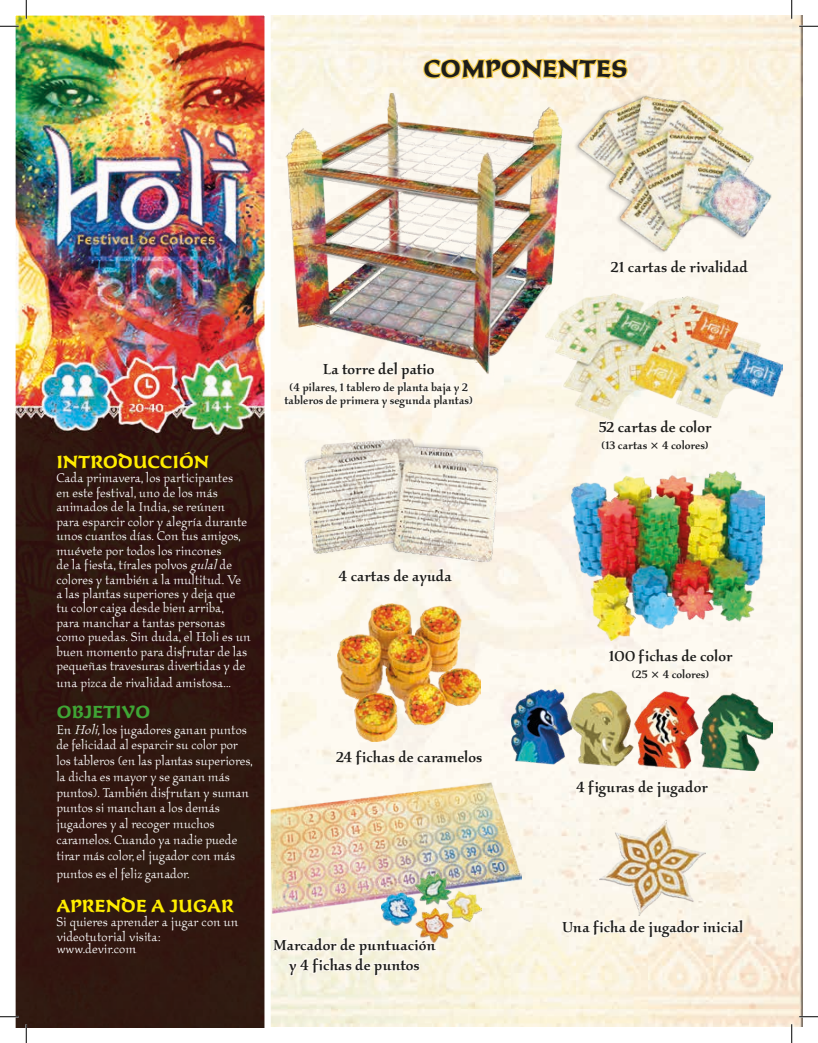
<style>
.page{position:relative;width:818px;height:1043px;background:#fff}
.page>*{position:absolute;margin:0;border:0;box-sizing:border-box;transform-origin:0 0}
.t1{font:27.5px "Korigan ITCTT Bold";color:#1d1d1b}
.t2{font:20px "Korigan ITCTT Bold";color:#ffed00}
.t3{font:20px "Korigan ITCTT Bold";letter-spacing:-.01em;color:#3fa535}
.t4{font:15px/19.8px "Kallos Md ITCTT Medium";color:#1d1d1b;text-align:center}
.t5{font:13.12px/14.5px "Kallos ITCTT Book";color:#fff}
.t6{font:11.25px/13.5px "Kallos Md ITCTT Medium";color:#1d1d1b;text-align:center}
.s1{font-style:italic}
</style>
<div class="page">
<img style="left:274px;top:16px;width:528px;height:1010px">
<img style="left:274px;top:783px;width:248px;height:130px">
<img style="left:381px;top:873px;width:100px;height:69px">
<img style="left:16px;top:16px;width:258px;height:1011px">
<img style="left:280px;top:93px;width:297px;height:297px">
<img style="left:545px;top:293px;width:237px;height:126px">
<img style="left:298px;top:434px;width:206px;height:131px">
<img style="left:552px;top:73px;width:243px;height:206px">
<img style="left:571px;top:470px;width:193px;height:170px">
<img style="left:337px;top:603px;width:143px;height:99px">
<img style="left:511px;top:689px;width:261px;height:81px">
<img style="left:599px;top:819px;width:106px;height:52px">
<svg style="left:422px;top:57px;width:207px;height:26px;background:#fae3a0"></svg>
<img style="left:281px;top:322px;width:194px;height:89px">
<svg style="left:591px;top:383px;width:123px;height:70px"></svg>
<svg style="left:336px;top:531px;width:119px;height:57px"></svg>
<img style="left:331px;top:702px;width:154px;height:65px">
<svg style="left:271px;top:900px;width:168px;height:85px"></svg>
<svg style="left:606px;top:222px;width:145px;height:53px"></svg>
<img style="left:606px;top:601px;width:129px;height:81px">
<img style="left:573px;top:742px;width:137px;height:58px">
<svg style="left:559px;top:871px;width:185px;height:69px;background:#f4ebdb"></svg>
<svg style="left:0;top:25px;width:19px;height:2px"></svg>
<svg style="left:799px;top:25px;width:19px;height:2px"></svg>
<svg style="left:0;top:1015px;width:19px;height:2px"></svg>
<svg style="left:799px;top:1015px;width:19px;height:2px"></svg>
<svg style="left:25px;top:0;width:2px;height:19px"></svg>
<svg style="left:25px;top:1024px;width:2px;height:18px"></svg>
<svg style="left:790px;top:0;width:2px;height:19px"></svg>
<svg style="left:790px;top:1024px;width:2px;height:18px"></svg>
<h1 class="t1" style="left:423px;top:54px;width:205px">COMPONENTES</h1>
<h2 class="t2" style="left:56px;top:451px;width:154px">INTRODUCCIÓN</h2>
<p class="t5" style="left:56px;top:472px;width:196px">Cada primavera, los participantes<br>en este festival, uno de los más animados de la India, se reúnen para esparcir color y alegría durante unos cuantos días. Con tus amigos, muévete por todos los rincones<br>de la fiesta, tírales polvos <span class="s1">gulal</span>de colores y también a la multitud. Ve<br>a las plantas superiores y deja que<br>tu color caiga desde bien arriba,<br>para manchar a tantas personas como puedas. Sin duda, el Holi es un buen momento para disfrutar de las pequeñas travesuras divertidas y de</p>
<p class="t5" style="left:56px;top:676px;width:176px">una pizca de rivalidad amistosa...</p>
<h2 class="t3" style="left:56px;top:700px;width:95px">OBJETIVO</h2>
<p class="t5" style="left:56px;top:722px;width:197px;line-height:15.8px">En <span class="s1">Holi,</span>los jugadores ganan puntos de felicidad al esparcir su color por los tableros (en las plantas superiores, la dicha es mayor y se ganan más puntos). También disfrutan y suman puntos si manchan a los demás jugadores y al recoger muchos caramelos. Cuando ya nadie puede tirar más color, el jugador con más</p>
<p class="t5" style="left:56px;top:867px;width:135px">puntos es el feliz ganador.</p>
<h2 class="t2" style="left:56px;top:894px;width:179px">APRENDE A JUGAR</h2>
<p class="t5" style="left:56px;top:915px;width:183px">Si quieres aprender a jugar con un videotutorial visita:</p>
<p class="t5" style="left:56px;top:942px;width:81px">www.devir.com</p>
<p class="t4" style="left:323px;top:360px;width:113px">La torre del patio</p>
<p class="t6" style="left:284px;top:381px;width:190px">(4 pilares, 1 tablero de planta baja y 2 tableros de primera y segunda plantas)</p>
<p class="t4" style="left:338px;top:566px;width:115px">4 cartas de ayuda</p>
<p class="t4" style="left:336px;top:748px;width:148px">24 fichas de caramelos</p>
<p class="t4" style="left:273px;top:936px;width:164px">Marcador de puntuación y 4 fichas de puntos</p>
<p class="t4" style="left:610px;top:258px;width:139px">21 cartas de rivalidad</p>
<p class="t4" style="left:598px;top:418px;width:115px">52 cartas de color</p>
<p class="t6" style="left:601px;top:439px;width:108px">(13 cartas × 4 colores)</p>
<p class="t4" style="left:608px;top:647px;width:125px">100 fichas de color</p>
<p class="t6" style="left:631px;top:668px;width:79px">(25 × 4 colores)</p>
<p class="t4" style="left:575px;top:778px;width:134px">4 figuras de jugador</p>
<p class="t4" style="left:561px;top:917px;width:183px">Una ficha de jugador inicial</p>
</div>
